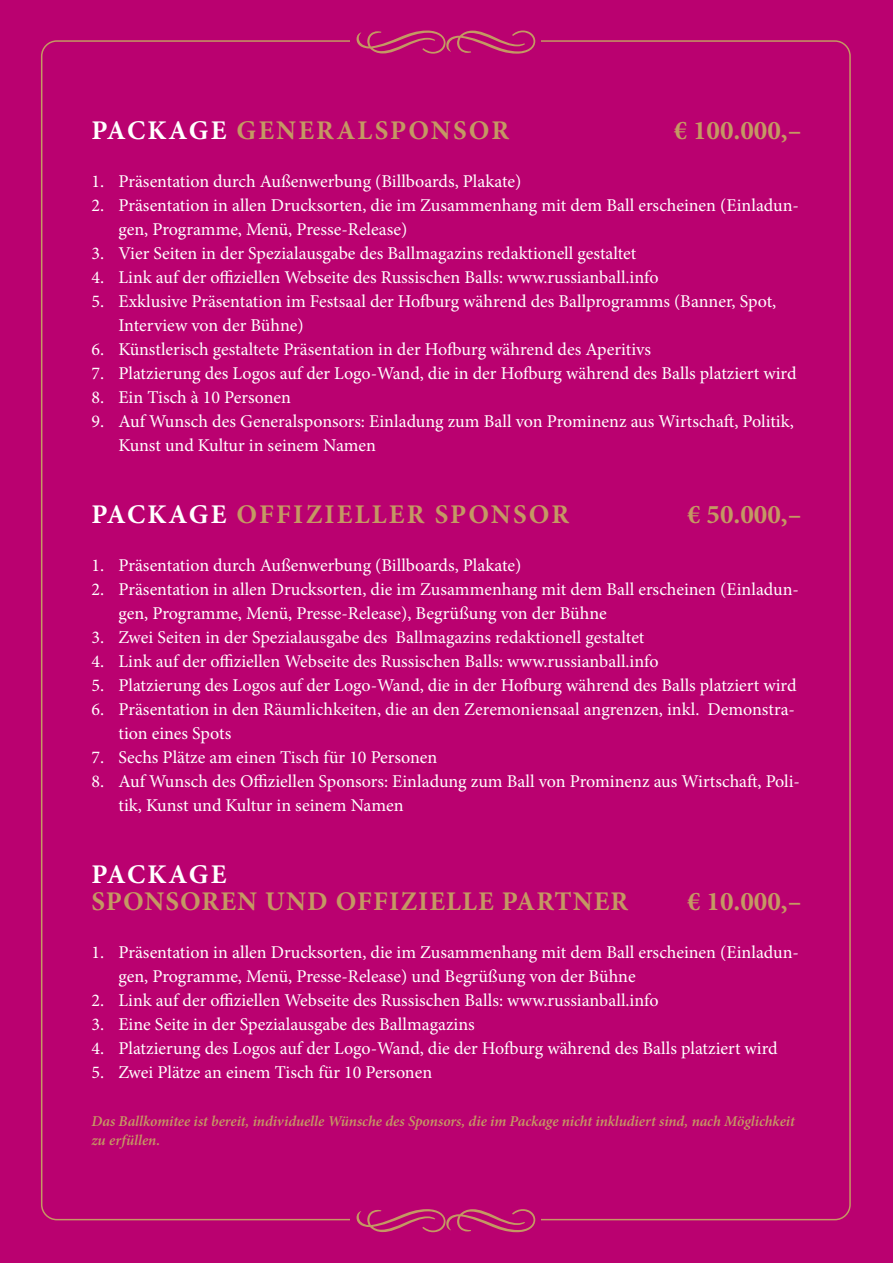
<style>
.page{position:relative;width:893px;height:1263px;background:#ba0170}
.page>*{position:absolute;margin:0;border:0;box-sizing:border-box;transform-origin:0 0}
.t1{font:700 27px "Minion Pro";letter-spacing:.05em;color:#c49963}
.t2{font:700 27px "Minion Pro";letter-spacing:.08em;color:#c49963}
.t3{font:700 27px "Minion Pro";letter-spacing:.06em;color:#fff}
.t4{font:18px/24px "Minion Pro";color:#fff}
.t5{font:italic 600 15px/19.5px "Minion Pro";letter-spacing:-.005em;color:#c49963}
.s1{color:#fff}
</style>
<div class="page">
<svg style="left:357px;top:31px;width:178px;height:23px"></svg>
<svg style="left:357px;top:1209px;width:178px;height:23px"></svg>
<p class="t2" style="left:91px;top:111px;width:419px"><span class="s1">PACKAGE</span> GENERALSPONSOR</p>
<p class="t1" style="left:674px;top:111px;width:129px">€ 100.000,–</p>
<p class="t4" style="left:91px;top:169px;width:431px">1. Präsentation durch Außenwerbung (Billboards, Plakate)</p>
<p class="t4" style="left:118px;top:193px;width:682px;text-indent:-27px">2. Präsentation in allen Drucksorten, die im Zusammenhang mit dem Ball erscheinen (Einladun&shy;gen, Programme, Menü, Presse-Release)</p>
<p class="t4" style="left:91px;top:241px;width:546px">3. Vier Seiten in der Spezialausgabe des Ballmagazins redaktionell gestaltet</p>
<p class="t4" style="left:91px;top:265px;width:569px">4. Link auf der offiziellen Webseite des Russischen Balls: www.russianball.info</p>
<p class="t4" style="left:118px;top:289px;width:659px;text-indent:-27px">5. Exklusive Präsentation im Festsaal der Hofburg während des Ballprogramms (Banner, Spot,<br>Interview von der Bühne)</p>
<p class="t4" style="left:91px;top:337px;width:561px">6. Künstlerisch gestaltete Präsentation in der Hofburg während des Aperitivs</p>
<p class="t4" style="left:91px;top:361px;width:707px">7. Platzierung des Logos auf der Logo-Wand, die in der Hofburg während des Balls platziert wird</p>
<p class="t4" style="left:91px;top:385px;width:201px">8. Ein Tisch à 10 Personen</p>
<p class="t4" style="left:118px;top:409px;width:677px;text-indent:-27px">9. Auf Wunsch des Generalsponsors: Einladung zum Ball von Prominenz aus Wirtschaft, Politik,<br>Kunst und Kultur in seinem Namen</p>
<p class="t2" style="left:91px;top:495px;width:479px"><span class="s1">PACKAGE</span> OFFIZIELLER SPONSOR</p>
<p class="t1" style="left:687px;top:495px;width:116px">€ 50.000,–</p>
<p class="t4" style="left:91px;top:553px;width:431px">1. Präsentation durch Außenwerbung (Billboards, Plakate)</p>
<p class="t4" style="left:118px;top:577px;width:682px;text-indent:-27px">2. Präsentation in allen Drucksorten, die im Zusammenhang mit dem Ball erscheinen (Einladun&shy;gen, Programme, Menü, Presse-Release), Begrüßung von der Bühne</p>
<p class="t4" style="left:91px;top:625px;width:554px">3. Zwei Seiten in der Spezialausgabe des Ballmagazins redaktionell gestaltet</p>
<p class="t4" style="left:91px;top:649px;width:569px">4. Link auf der offiziellen Webseite des Russischen Balls: www.russianball.info</p>
<p class="t4" style="left:91px;top:673px;width:707px">5. Platzierung des Logos auf der Logo-Wand, die in der Hofburg während des Balls platziert wird</p>
<p class="t4" style="left:118px;top:697px;width:678px;text-indent:-27px">6. Präsentation in den Räumlichkeiten, die an den Zeremoniensaal angrenzen, inkl. Demonstra&shy;tion eines Spots</p>
<p class="t4" style="left:91px;top:745px;width:348px">7. Sechs Plätze am einen Tisch für 10 Personen</p>
<p class="t4" style="left:118px;top:769px;width:683px;text-indent:-27px">8. Auf Wunsch des Offiziellen Sponsors: Einladung zum Ball von Prominenz aus Wirtschaft, Poli&shy;tik, Kunst und Kultur in seinem Namen</p>
<p class="t3" style="left:91px;top:855px;width:136px">PACKAGE</p>
<p class="t1" style="left:91px;top:882px;width:538px">SPONSOREN UND OFFIZIELLE PARTNER</p>
<p class="t1" style="left:687px;top:882px;width:116px">€ 10.000,–</p>
<p class="t4" style="left:118px;top:940px;width:682px;text-indent:-27px">1. Präsentation in allen Drucksorten, die im Zusammenhang mit dem Ball erscheinen (Einladun&shy;gen, Programme, Menü, Presse-Release) und Begrüßung von der Bühne</p>
<p class="t4" style="left:91px;top:988px;width:569px">2. Link auf der offiziellen Webseite des Russischen Balls: www.russianball.info</p>
<p class="t4" style="left:91px;top:1012px;width:385px">3. Eine Seite in der Spezialausgabe des Ballmagazins</p>
<p class="t4" style="left:91px;top:1036px;width:688px">4. Platzierung des Logos auf der Logo-Wand, die der Hofburg während des Balls platziert wird</p>
<p class="t4" style="left:91px;top:1060px;width:342px">5. Zwei Plätze an einem Tisch für 10 Personen</p>
<p class="t5" style="left:91px;top:1111px;width:705px">Das Ballkomitee ist bereit, individuelle Wünsche des Sponsors, die im Package nicht inkludiert sind, nach Möglichkeit zu erfüllen.</p>
</div>
